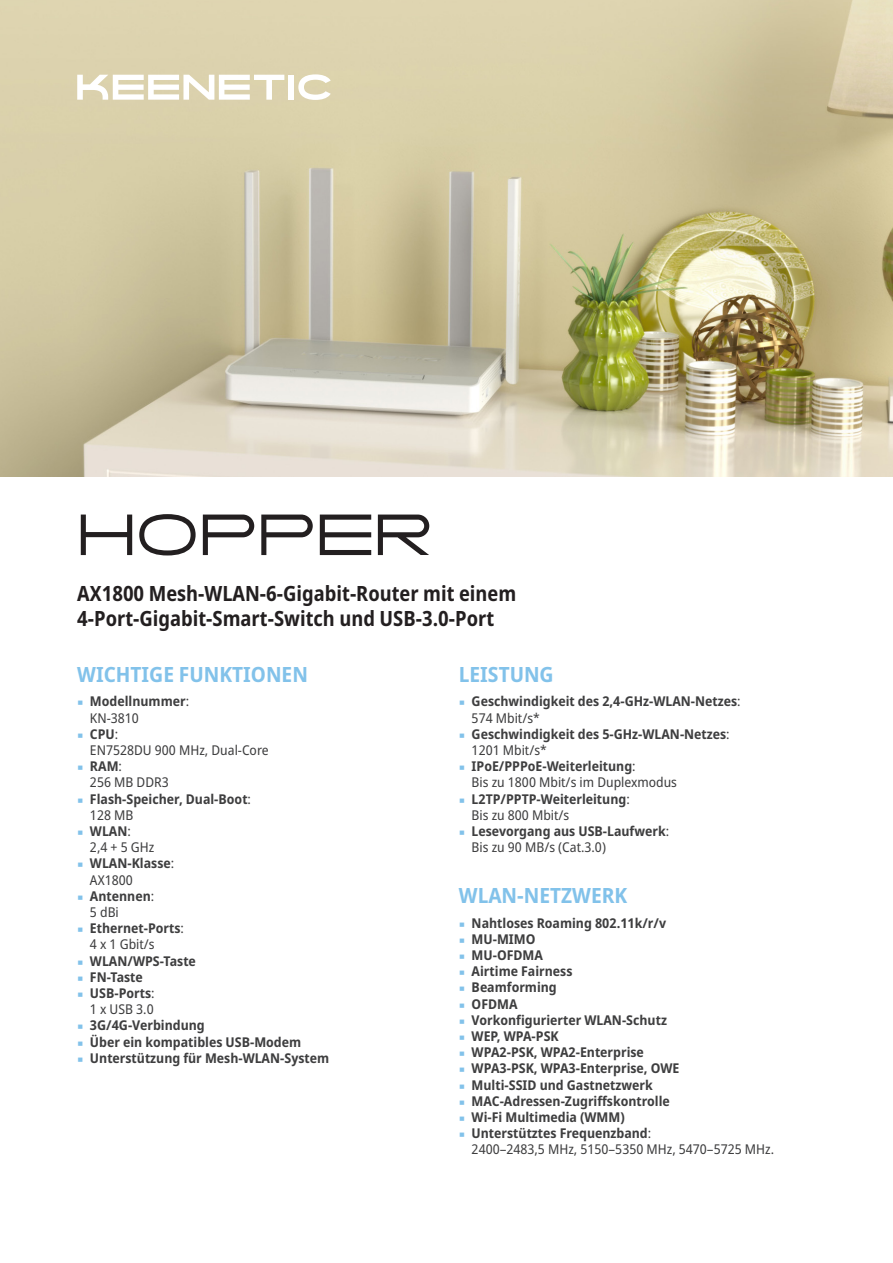
<style>
.page{position:relative;width:893px;height:1263px;background:#fff}
.page>*{position:absolute;margin:0;border:0;box-sizing:border-box;transform-origin:0 0}
.Model_Name{font:54px "KEENETICM";color:#231f20}
.Model_description{font:700 semi-condensed 21px/25.5px "Noto Sans";color:#231f20;scale:.95 1}
.t1{font:700 semi-condensed 21px "Noto Sans";color:#82c2ea}
.t2{font:700 semi-condensed 13.5px/16.2px "Noto Sans";color:#3e3e3f}
.t3{font:semi-condensed 13.5px/16.2px "Noto Sans";color:#3e3e3f}
.s1{font-family:"Pragmatica TT";font-weight:400;font-stretch:normal;font-size:10.8px;color:#82c2ea}
.s2{font-weight:400}
.s3{font-family:"Pragmatica TT";font-stretch:normal;font-size:10.8px;color:#82c2ea}
.s4{font-weight:700}
</style>
<div class="page">
<img style="left:0;top:0;width:893px;height:476px">
<div style="left:289px;top:75px;width:5px;height:25px;background:#fff"></div>
<svg style="left:77px;top:75px;width:207px;height:25px"></svg>
<svg style="left:298px;top:74px;width:33px;height:26px"></svg>
<p class="Model_Name" style="left:77px;top:500px;width:356px">HOPPER</p>
<p class="Model_description" style="left:77px;top:581px;width:464px">AX1800 Mesh-WLAN-6-Gigabit-Router mit einem<br>4-Port-Gigabit-Smart-Switch und USB-3.0-Port</p>
<p class="t1" style="left:77px;top:659px;width:232px">WICHTIGE FUNKTIONEN</p>
<p class="t2" style="left:90px;top:693px;width:101px;text-indent:-13px"><span class="s1">Ӝ</span> Modellnummer<span class="s2">:<br>KN-3810</span></p>
<p class="t3" style="left:90px;top:726px;width:180px;text-indent:-13px"><span class="s3">Ӝ</span> <span class="s4">CPU</span>:<br>EN7528DU 900 MHz, Dual-Core</p>
<p class="t3" style="left:90px;top:758px;width:80px;text-indent:-13px"><span class="s3">Ӝ</span> <span class="s4">RAM</span>:<br>256 MB DDR3</p>
<p class="t2" style="left:90px;top:791px;width:163px;text-indent:-13px"><span class="s1">Ӝ</span> Flash-Speicher, Dual-Boot<span class="s2">:<br>128 MB</span></p>
<p class="t3" style="left:90px;top:823px;width:66px;text-indent:-13px"><span class="s3">Ӝ</span> <span class="s4">WLAN</span>:<br>2,4 + 5 GHz</p>
<p class="t2" style="left:90px;top:855px;width:86px;text-indent:-13px"><span class="s1">Ӝ</span> WLAN-Klasse<span class="s2">:<br>AX1800</span></p>
<p class="t2" style="left:90px;top:888px;width:66px;text-indent:-13px"><span class="s1">Ӝ</span> Antennen<span class="s2">:<br>5 dBi</span></p>
<p class="t2" style="left:90px;top:920px;width:96px;text-indent:-13px"><span class="s1">Ӝ</span> Ethernet-Ports<span class="s2">:<br>4 x 1 Gbit/s</span></p>
<p class="t2" style="left:77px;top:953px;width:120px"><span class="s1">Ӝ</span> WLAN/WPS-Taste</p>
<p class="t2" style="left:77px;top:969px;width:67px"><span class="s1">Ӝ</span> FN-Taste</p>
<p class="t2" style="left:77px;top:985px;width:79px;text-align:right"><span class="s1">Ӝ</span> USB-Ports<span class="s2">:<br>1 x USB 3.0</span></p>
<p class="t2" style="left:77px;top:1017px;width:129px"><span class="s1">Ӝ</span> 3G/4G-Verbindung</p>
<p class="t2" style="left:77px;top:1034px;width:226px"><span class="s1">Ӝ</span> Über ein kompatibles USB-Modem</p>
<p class="t2" style="left:77px;top:1050px;width:253px"><span class="s1">Ӝ</span> Unterstützung für Mesh-WLAN-System</p>
<p class="t1" style="left:459px;top:659px;width:96px">LEISTUNG</p>
<p class="t2" style="left:472px;top:693px;width:270px;text-indent:-13px"><span class="s1">Ӝ</span> Geschwindigkeit des 2,4-GHz-WLAN-Netzes<span class="s2">:<br>574 Mbit/s*</span></p>
<p class="t2" style="left:472px;top:726px;width:260px;text-indent:-13px"><span class="s1">Ӝ</span> Geschwindigkeit des 5-GHz-WLAN-Netzes<span class="s2">:<br>1201 Mbit/s*</span></p>
<p class="t3" style="left:472px;top:758px;width:207px;text-indent:-13px"><span class="s3">Ӝ</span> <span class="s4">IPoE/PPPoE-Weiterleitung</span>:<br>Bis zu 1800 Mbit/s im Duplexmodus</p>
<p class="t2" style="left:472px;top:791px;width:160px;text-indent:-13px"><span class="s1">Ӝ</span> L2TP/PPTP-Weiterleitung<span class="s2">:<br>Bis zu 800 Mbit/s</span></p>
<p class="t2" style="left:472px;top:823px;width:199px;text-indent:-13px"><span class="s1">Ӝ</span> Lesevorgang aus USB-Laufwerk<span class="s2">:<br>Bis zu 90 MB/s (Cat.3.0)</span></p>
<p class="t1" style="left:459px;top:880px;width:170px">WLAN-NETZWERK</p>
<p class="t2" style="left:459px;top:915px;width:209px"><span class="s1">Ӝ</span> Nahtloses Roaming 802.11k/r/v</p>
<p class="t2" style="left:459px;top:931px;width:78px"><span class="s1">Ӝ</span> MU-MIMO</p>
<p class="t2" style="left:459px;top:947px;width:86px"><span class="s1">Ӝ</span> MU-OFDMA</p>
<p class="t2" style="left:459px;top:963px;width:115px"><span class="s1">Ӝ</span> Airtime Fairness</p>
<p class="t2" style="left:459px;top:979px;width:99px"><span class="s1">Ӝ</span> Beamforming</p>
<p class="t2" style="left:459px;top:996px;width:60px"><span class="s1">Ӝ</span> OFDMA</p>
<p class="t2" style="left:459px;top:1012px;width:210px"><span class="s1">Ӝ</span> Vorkonfigurierter WLAN-Schutz</p>
<p class="t2" style="left:459px;top:1028px;width:101px"><span class="s1">Ӝ</span> WEP, WPA-PSK</p>
<p class="t2" style="left:459px;top:1044px;width:187px"><span class="s1">Ӝ</span> WPA2-PSK, WPA2-Enterprise</p>
<p class="t2" style="left:459px;top:1060px;width:222px"><span class="s1">Ӝ</span> WPA3-PSK, WPA3-Enterprise, OWE</p>
<p class="t2" style="left:459px;top:1077px;width:195px"><span class="s1">Ӝ</span> Multi-SSID und Gastnetzwerk</p>
<p class="t2" style="left:459px;top:1093px;width:212px"><span class="s1">Ӝ</span> MAC-Adressen-Zugriffskontrolle</p>
<p class="t2" style="left:459px;top:1109px;width:167px"><span class="s1">Ӝ</span> Wi-Fi Multimedia (WMM)</p>
<p class="t3" style="left:472px;top:1125px;width:304px;text-indent:-13px"><span class="s3">Ӝ</span> <span class="s4">Unterstütztes Frequenzband</span>:<br>2400–2483,5 MHz, 5150–5350 MHz, 5470–5725 MHz.</p>
</div>
